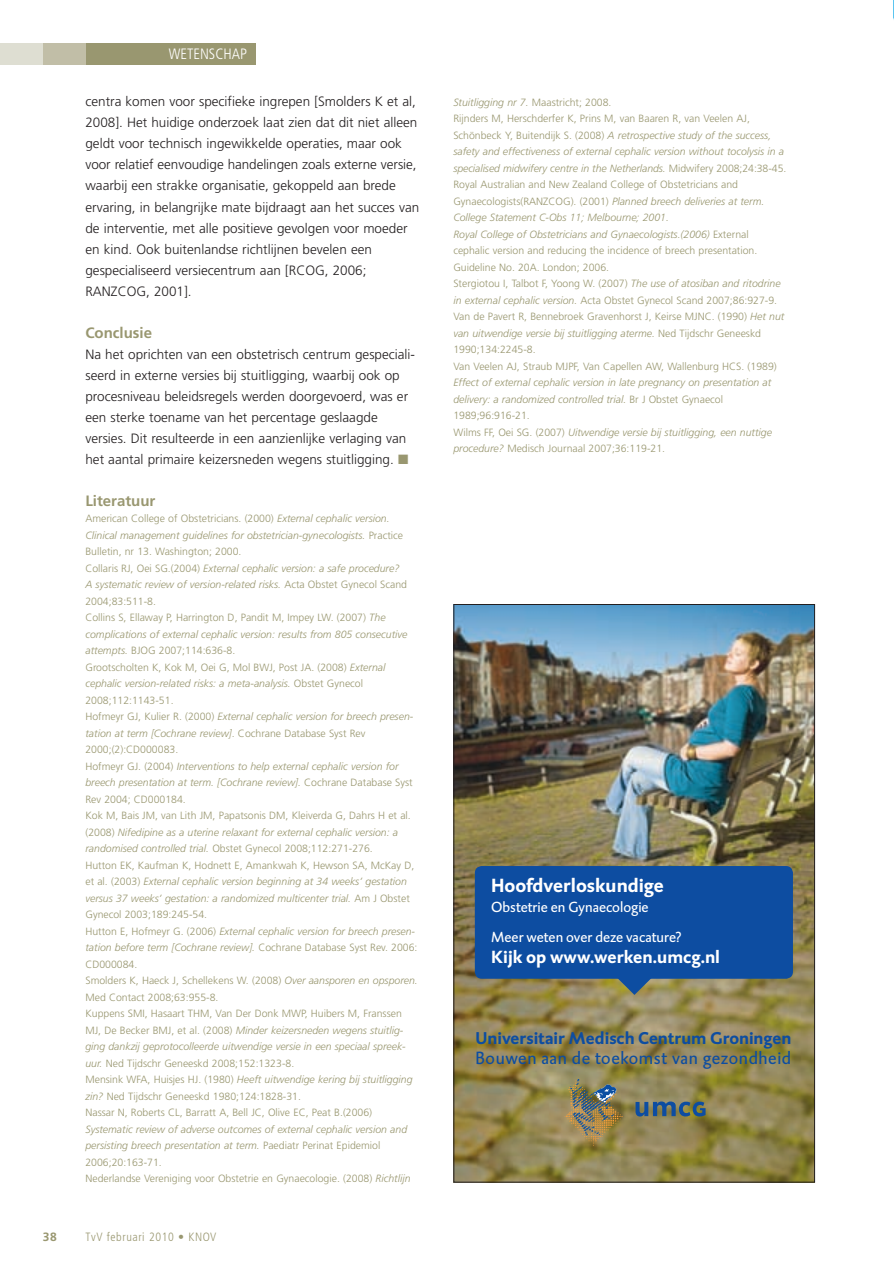
<style>
.page{position:relative;width:894px;height:1264px;background:#fff}
.page>*{position:absolute;margin:0;border:0;box-sizing:border-box;transform-origin:0 0}
.t1{font:19.5px "DTL Caspari ST Bold+DGZWMA";color:#fff}
.t2{font:18.15px "DTL Caspari ST+TDSVDQ";letter-spacing:.035em;color:#0d4da1}
.t3{font:18px "DTL Caspari ST Bold+DGZWMA";color:#fff}
.t4{font:17.4px "DTL Caspari ST Bold+DGZWMA";color:#0d4da1}
.t5{font:15px/30px "DTL Caspari ST+TDSVDQ";color:#fff}
.t6{font:700 15px "Frutiger";color:#999770}
.t7{font:300 condensed 15px "Frutiger";color:#fff}
.t8{font:300 13.5px/21px "Frutiger";color:#231f20}
.t9{font:300 condensed 12px "Frutiger";letter-spacing:.05em;color:#999770}
.t10{font:700 12px "Frutiger";color:#999770}
.t11{font:300 10.5px/16.5px "Frutiger";color:#999770}
.t12{font:italic 300 10.5px/16.5px "Frutiger";color:#999770}
.s1{color:#999770}
.s2{font-style:italic}
.s3{font-style:normal}
</style>
<div class="page">
<img style="left:893px;top:0;width:1px;height:20px">
<hr style="left:893px;top:134px;width:1px;height:34px;background:#006b93">
<svg style="left:893px;top:139px;width:1px;height:29px"></svg>
<div style="left:0;top:43px;width:255px;height:21px;background:#999770"></div>
<div style="left:0;top:43px;width:43px;height:21px;background:#deded2"></div>
<div style="left:43px;top:43px;width:42px;height:21px;background:#c1bea7"></div>
<img style="left:455px;top:606px;width:358px;height:574px">
<svg style="left:617px;top:978px;width:35px;height:17px"></svg>
<div style="left:475px;top:866px;width:318px;height:112px;background:#0d4da1;border-radius:7px"></div>
<svg style="left:635px;top:1101px;width:70px;height:15px"></svg>
<img style="left:556px;top:1071px;width:73px;height:78px">
<h3 class="t7" style="left:169px;top:47px;width:80px">WETENSCHAP</h3>
<p class="t8" style="left:85px;top:92px;width:335px">centra komen voor specifieke ingrepen [Smolders K et al, 2008]. Het huidige onderzoek laat zien dat dit niet alleen geldt voor technisch ingewikkelde operaties, maar ook voor relatief eenvoudige handelingen zoals externe versie, waarbij een strakke organisatie, gekoppeld aan brede ervaring, in belangrijke mate bijdraagt aan het succes van de interventie, met alle positieve gevolgen voor moeder en kind. Ook buitenlandse richtlijnen bevelen een gespecialiseerd versiecentrum aan [RCOG, 2006; RANZCOG, 2001].</p>
<h3 class="t6" style="left:85px;top:326px;width:68px">Conclusie</h3>
<p class="t8" style="left:85px;top:344px;width:331px">Na het oprichten van een obstetrisch centrum gespeciali&shy;seerd in externe versies bij stuitligging, waarbij ook op procesniveau beleidsregels werden doorgevoerd, was er een sterke toename van het percentage geslaagde versies. Dit resulteerde in een aanzienlijke verlaging van het aantal primaire keizersneden wegens stuitligging. <span class="s1">■</span></p>
<h3 class="t6" style="left:85px;top:494px;width:72px">Literatuur</h3>
<p class="t11" style="left:85px;top:511px;width:334px">American College of Obstetricians. (2000) <span class="s2">External cephalic version.<br>Clinical management guidelines for obstetrician-gynecologists.</span> Practice Bulletin, nr 13. Washington; 2000.<br>Collaris RJ, Oei SG.(2004) <span class="s2">External cephalic version: a safe procedure?<br>A systematic review of version-related risks.</span> Acta Obstet Gynecol Scand 2004;83:511-8.<br>Collins S, Ellaway P, Harrington D, Pandit M, Impey LW. (2007) <span class="s2">The complications of external cephalic version: results from 805 consecutive attempts.</span> BJOG 2007;114:636-8.<br>Grootscholten K, Kok M, Oei G, Mol BWJ, Post JA. (2008) <span class="s2">External cephalic version-related risks: a meta-analysis.</span> Obstet Gynecol 2008;112:1143-51.<br>Hofmeyr GJ, Kulier R. (2000) <span class="s2">External cephalic version for breech presen&shy;tation at term [Cochrane review]</span>. Cochrane Database Syst Rev 2000;(2):CD000083.<br>Hofmeyr GJ. (2004) <span class="s2">Interventions to help external cephalic version for breech presentation at term. [Cochrane review].</span> Cochrane Database Syst Rev 2004; CD000184.<br>Kok M, Bais JM, van Lith JM, Papatsonis DM, Kleiverda G, Dahrs H et al. (2008) <span class="s2">Nifedipine as a uterine relaxant for external cephalic version: a randomised controlled trial.</span> Obstet Gynecol 2008;112:271-276.<br>Hutton EK, Kaufman K, Hodnett E, Amankwah K, Hewson SA, McKay D, et al. (2003) <span class="s2">External cephalic version beginning at 34 weeks’ gestation versus 37 weeks’ gestation: a randomized multicenter trial.</span> Am J Obstet Gynecol 2003;189:245-54.<br>Hutton E, Hofmeyr G. (2006) <span class="s2">External cephalic version for breech presen&shy;tation before term [Cochrane review].</span> Cochrane Database Syst Rev. 2006:<br>CD000084.<br>Smolders K, Haeck J, Schellekens W. (2008) <span class="s2">Over aansporen en opsporen.<br></span>Med Contact 2008;63:955-8.<br>Kuppens SMI, Hasaart THM, Van Der Donk MWP, Huibers M, Franssen MJ, De Becker BMJ, et al. (2008) <span class="s2">Minder keizersneden wegens stuitlig&shy;ging dankzij geprotocolleerde uitwendige versie in een speciaal spreek&shy;uur.</span> Ned Tijdschr Geneeskd 2008;152:1323-8.<br>Mensink WFA, Huisjes HJ. (1980) <span class="s2">Heeft uitwendige kering bij stuitligging zin?</span> Ned Tijdschr Geneeskd 1980;124:1828-31.<br>Nassar N, Roberts CL, Barratt A, Bell JC, Olive EC, Peat B.(2006)</p>
<p class="t12" style="left:85px;top:1121px;width:327px">Systematic review of adverse outcomes of external cephalic version and persisting breech presentation at term. <span class="s3">Paediatr Perinat Epidemiol 2006;20:163-71.<br>Nederlandse Vereniging voor Obstetrie en Gynaecologie. (2008)</span> Richtlijn</p>
<p class="t10" style="left:43px;top:1231px;width:16px">38</p>
<p class="t9" style="left:85px;top:1231px;width:132px">TvV februari 2010 • KNOV</p>
<p class="t11" style="left:453px;top:95px;width:334px"><span class="s2">Stuitligging nr 7.</span> Maastricht; 2008.<br>Rijnders M, Herschderfer K, Prins M, van Baaren R, van Veelen AJ, Schönbeck Y, Buitendijk S. (2008) <span class="s2">A retrospective study of the success, safety and effectiveness of external cephalic version without tocolysis in a specialised midwifery centre in the Netherlands.</span> Midwifery 2008;24:38-45.<br>Royal Australian and New Zealand College of Obstetricians and Gynaecologists(RANZCOG). (2001) <span class="s2">Planned breech deliveries at term.<br>College Statement C-Obs 11; Melbourne; 2001.<br>Royal College of Obstetricians and Gynaecologists.(2006)</span> External cephalic version and reducing the incidence of breech presentation.<br>Guideline No. 20A. London; 2006.<br>Stergiotou I, Talbot F, Yoong W. (2007) <span class="s2">The use of atosiban and ritodrine in external cephalic version.</span> Acta Obstet Gynecol Scand 2007;86:927-9.<br>Van de Pavert R, Bennebroek Gravenhorst J, Keirse MJNC. (1990) <span class="s2">Het nut van uitwendige versie bij stuitligging aterme.</span> Ned Tijdschr Geneeskd 1990;134:2245-8.<br>Van Veelen AJ, Straub MJPF, Van Capellen AW, Wallenburg HCS. (1989)</p>
<p class="t12" style="left:453px;top:375px;width:320px">Effect of external cephalic version in late pregnancy on presentation at delivery: a randomized controlled trial. <span class="s3">Br J Obstet Gynaecol 1989;96:916-21.<br>Wilms FF, Oei SG. (2007)</span> Uitwendige versie bij stuitligging, een nuttige procedure? <span class="s3">Medisch Journaal 2007;36:119-21.</span></p>
<h1 class="t1" style="left:491px;top:878px;width:174px">Hoofdverloskundige</h1>
<h3 class="t5" style="left:491px;top:893px;width:192px">Obstetrie en Gynaecologie<br>Meer weten over deze vacature?</h3>
<h3 class="t3" style="left:491px;top:950px;width:230px">Kijk op www.werken.umcg.nl</h3>
<h3 class="t4" style="left:475px;top:1032px;width:317px">Universitair Medisch Centrum Groningen</h3>
<h2 class="t2" style="left:475px;top:1051px;width:317px">Bouwen aan de toekomst van gezondheid</h2>
</div>
